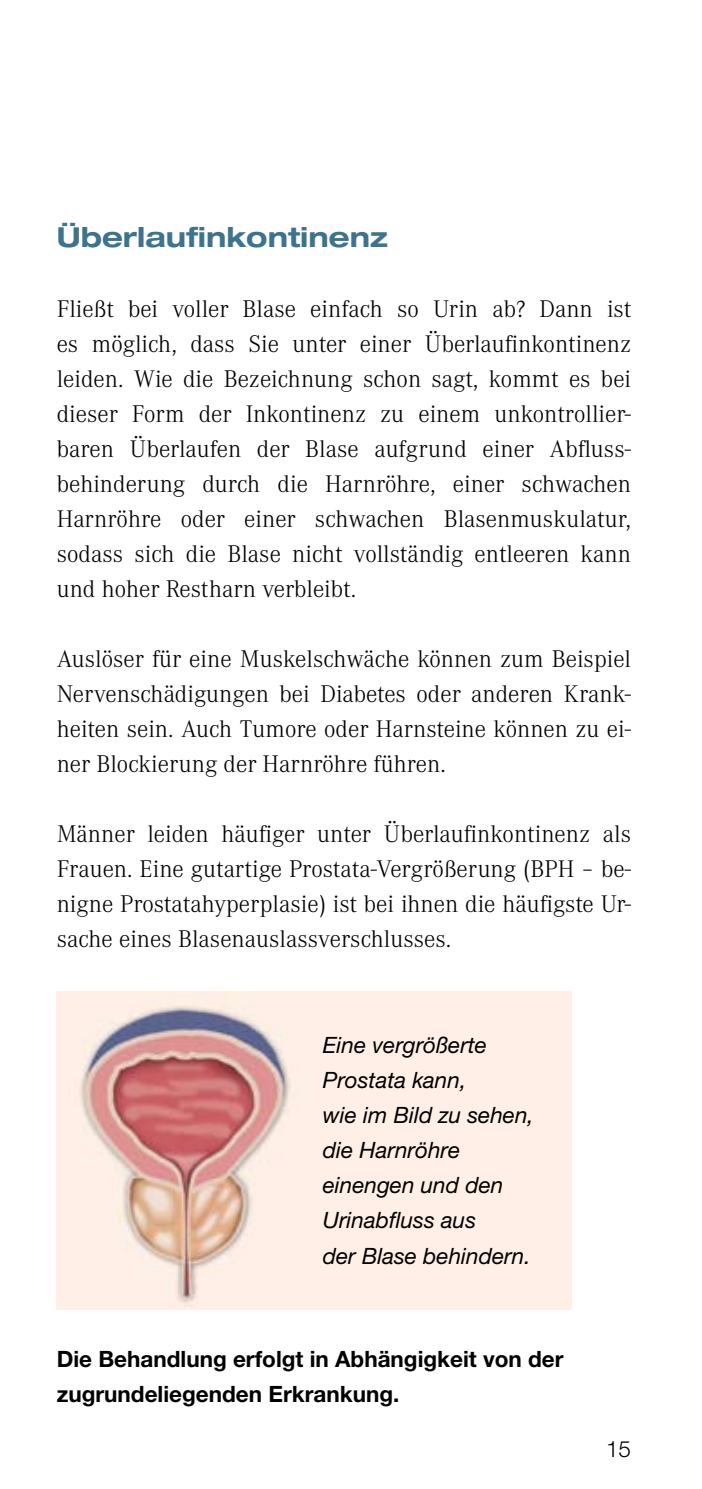
<style>
.page{position:relative;width:702px;height:1489px;background:#fff}
.page>*{position:absolute;margin:0;border:0;box-sizing:border-box;transform-origin:0 0}
.t1{font:700 expanded 27.5px "Helvetica Neue";color:#3d738b}
.t2{font:300 25px/35px "Corporate A";color:#000;text-align:justify}
.t3{font:italic 22.5px/35px "Helvetica Neue";color:#000}
.t4{font:700 22.5px/35px "Helvetica Neue";color:#000}
.t5{font:300 22.5px "Helvetica Neue";color:#000}
</style>
<div class="page">
<img style="left:57px;top:991px;width:514px;height:317px">
<p class="t1" style="left:57px;top:220px;width:332px">Überlaufinkontinenz</p>
<p class="t2" style="left:57px;top:292px;width:576px">Fließt bei voller Blase einfach so Urin ab? Dann ist es möglich, dass Sie unter einer Überlaufinkontinenz leiden. Wie die Bezeichnung schon sagt, kommt es bei dieser Form der Inkontinenz zu einem unkontrollier&shy;baren Überlaufen der Blase aufgrund einer Abfluss&shy;behinderung durch die Harnröhre, einer schwachen Harnröhre oder einer schwachen Blasenmuskulatur, sodass sich die Blase nicht vollständig entleeren kann und hoher Restharn verbleibt.</p>
<p class="t2" style="left:57px;top:642px;width:576px">Auslöser für eine Muskelschwäche können zum Beispiel Nervenschädigungen bei Diabetes oder anderen Krank&shy;heiten sein. Auch Tumore oder Harnsteine können zu ei&shy;ner Blockierung der Harnröhre führen.</p>
<p class="t2" style="left:57px;top:817px;width:576px">Männer leiden häufiger unter Überlaufinkontinenz als Frauen. Eine gutartige Prostata-Vergrößerung (BPH – be&shy;nigne Prostatahyperplasie) ist bei ihnen die häufigste Ur&shy;sache eines Blasenauslassverschlusses.</p>
<p class="t3" style="left:323px;top:1027px;width:212px">Eine vergrößerte<br>Prostata kann,<br>wie im Bild zu sehen, die Harnröhre einengen und den<br>Urinabfluss aus<br>der Blase behindern.</p>
<p class="t4" style="left:57px;top:1341px;width:508px">Die Behandlung erfolgt in Abhängigkeit von der zugrundeliegenden Erkrankung.</p>
<p class="t5" style="left:606px;top:1435px;width:27px">15</p>
</div>
